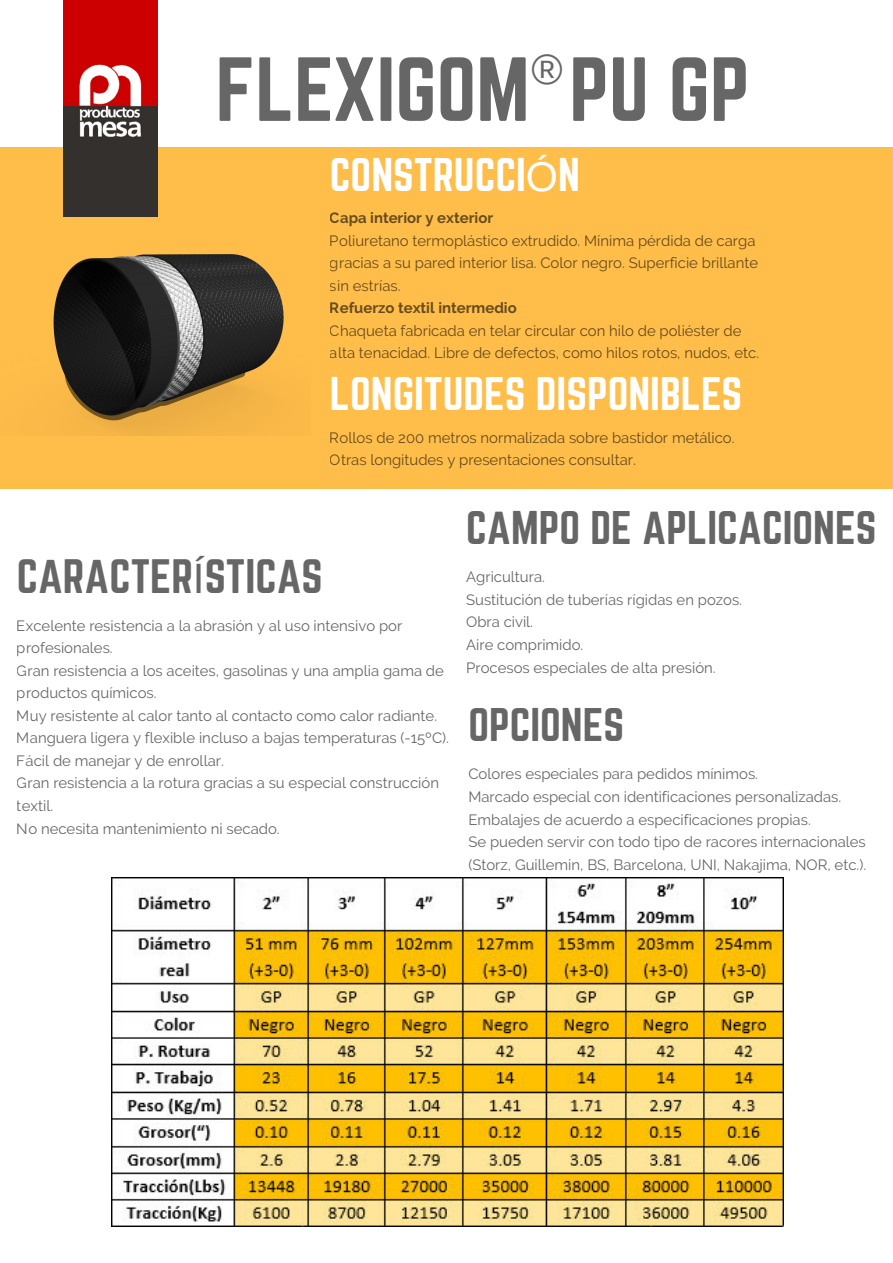
<style>
.page{position:relative;width:893px;height:1263px;background:#fff}
.page>*{position:absolute;margin:0;border:0;box-sizing:border-box;transform-origin:0 0}
.t1{font:79.5px "Norwester";color:#666}
.t2{font:42.45px "Norwester";color:#666}
.t3{font:42.45px "Liberation Sans";color:#666}
.t4{font:41.4px "Norwester";color:#fff}
.t5{font:41.4px "Norwester";color:#666}
.t6{font:14.85px/22.5px "Raleway";color:#000}
.t7{font:700 14.85px "Raleway";color:#000}
.s1{font-family:"Liberation Sans"}
</style>
<div class="page">
<div style="left:0;top:147px;width:893px;height:342px;background:#ffbd4a"></div>
<img style="left:63px;top:0;width:95px;height:215px">
<img style="left:53px;top:215px;width:231px;height:221px">
<img style="left:111px;top:877px;width:673px;height:349px">
<h2 class="t3" style="left:531px;top:46px;width:33px">®</h2>
<h1 class="t1" style="left:216px;top:51px;width:535px">FLEXIGOM PU GP</h1>
<h3 class="t4" style="left:330px;top:155px;width:251px">CONSTRUCCI<span class="s1">Ó</span>N</h3>
<p class="t7" style="left:330px;top:209px;width:165px">Capa interior y exterior</p>
<p class="t6" style="left:330px;top:229px;width:430px">Poliuretano termoplástico extrudido. Mínima pérdida de carga gracias a su pared interior lisa. Color negro. Superficie brillante sin estrías.</p>
<p class="t7" style="left:330px;top:299px;width:188px">Refuerzo textil intermedio</p>
<p class="t6" style="left:330px;top:319px;width:431px">Chaqueta fabricada en telar circular con hilo de poliéster de alta tenacidad. Libre de defectos, como hilos rotos, nudos, etc.</p>
<h3 class="t4" style="left:330px;top:374px;width:414px">LONGITUDES DISPONIBLES</h3>
<p class="t6" style="left:330px;top:426px;width:406px">Rollos de 200 metros normalizada sobre bastidor metálico.<br>Otras longitudes y presentaciones consultar.</p>
<h2 class="t2" style="left:17px;top:556px;width:307px">CARACTER<span class="s1">Í</span>STICAS</h2>
<p class="t6" style="left:17px;top:614px;width:434px">Excelente resistencia a la abrasión y al uso intensivo por profesionales.<br>Gran resistencia a los aceites, gasolinas y una amplia gama de productos químicos.<br>Muy resistente al calor tanto al contacto como calor radiante.<br>Manguera ligera y flexible incluso a bajas temperaturas (-15ºC).<br>Fácil de manejar y de enrollar.<br>Gran resistencia a la rotura gracias a su especial construcción textil.<br>No necesita mantenimiento ni secado.</p>
<h3 class="t5" style="left:466px;top:508px;width:412px">CAMPO DE APLICACIONES</h3>
<p class="t6" style="left:466px;top:566px;width:277px">Agricultura.<br>Sustitución de tuberías rígidas en pozos.<br>Obra civil.<br>Aire comprimido.<br>Procesos especiales de alta presión.</p>
<h3 class="t5" style="left:468px;top:705px;width:157px">OPCIONES</h3>
<p class="t6" style="left:468px;top:763px;width:399px">Colores especiales para pedidos mínimos.<br>Marcado especial con identificaciones personalizadas.<br>Embalajes de acuerdo a especificaciones propias.<br>Se pueden servir con todo tipo de racores internacionales (Storz, Guillemin, BS, Barcelona, UNI, Nakajima, NOR, etc.).</p>
</div>
